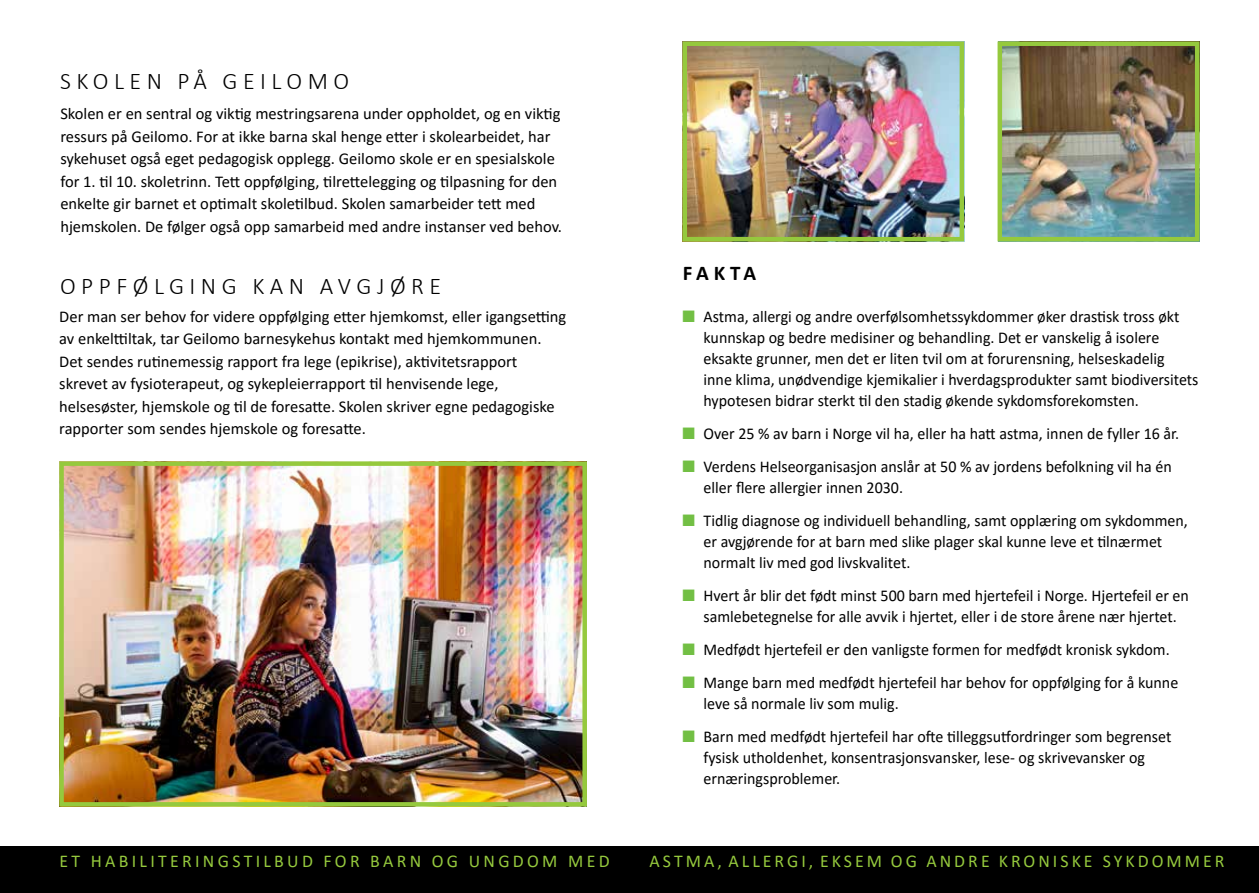
<style>
.page{position:relative;width:1259px;height:893px;background:#fff}
.page>*{position:absolute;margin:0;border:0;box-sizing:border-box;transform-origin:0 0}
.t1{font:300 24px "Calibri";letter-spacing:.23em;color:#000}
.t2{font:700 21px "Calibri";letter-spacing:.2em;color:#000}
.t3{font:18px "Calibri";letter-spacing:.17em;color:#95c93d}
.t4{font:16.5px/21px "Calibri";color:#000}
.s1{color:#72bf44}
</style>
<div class="page">
<img style="left:64px;top:466px;width:518px;height:336px">
<div style="left:59px;top:461px;width:528px;height:346px;border:4px solid #95c93d"></div>
<div style="left:0;top:846px;width:1259px;height:47px;background:#000"></div>
<img style="left:687px;top:46px;width:272px;height:190px">
<div style="left:682px;top:41px;width:282px;height:200px;border:4px solid #95c93d"></div>
<img style="left:1002px;top:46px;width:192px;height:190px">
<div style="left:997px;top:41px;width:202px;height:200px;border:4px solid #95c93d"></div>
<h1 class="t1" style="left:60px;top:66px;width:291px">SKOLEN PÅ GEILOMO</h1>
<p class="t4" style="left:60px;top:102px;width:503px;line-height:22.5px">Skolen er en sentral og viktig mestringsarena under oppholdet, og en viktig ressurs på Geilomo. For at ikke barna skal henge etter i skolearbeidet, har sykehuset også eget pedagogisk opplegg. Geilomo skole er en spesialskole for 1. til 10. skoletrinn. Tett oppfølging, tilrettelegging og tilpasning for den enkelte gir barnet et optimalt skoletilbud. Skolen samarbeider tett med hjemskolen. De følger også opp samarbeid med andre instanser ved behov.</p>
<h1 class="t1" style="left:60px;top:271px;width:383px">OPPFØLGING KAN AVGJØRE</h1>
<p class="t4" style="left:59px;top:304px;width:508px;line-height:22.5px">Der man ser behov for videre oppfølging etter hjemkomst, eller igangsetting av enkelttiltak, tar Geilomo barnesykehus kontakt med hjemkommunen.<br>Det sendes rutinemessig rapport fra lege (epikrise), aktivitetsrapport skrevet av fysioterapeut, og sykepleierrapport til henvisende lege, helsesøster, hjemskole og til de foresatte. Skolen skriver egne pedagogiske rapporter som sendes hjemskole og foresatte.</p>
<p class="t2" style="left:683px;top:258px;width:75px">FAKTA</p>
<p class="t4" style="left:703px;top:306px;width:496px;text-indent:-21px"><span class="s1">■</span> Astma, allergi og andre overfølsomhetssykdommer øker drastisk tross økt kunnskap og bedre medisiner og behandling. Det er vanskelig å isolere eksakte grunner, men det er liten tvil om at forurensning, helseskadelig<br>inne klima, unødvendige kjemikalier i hverdagsprodukter samt biodiversitets hypotesen bidrar sterkt til den stadig økende sykdomsforekomsten.</p>
<p class="t4" style="left:682px;top:423px;width:498px"><span class="s1">■</span> Over 25 % av barn i Norge vil ha, eller ha hatt astma, innen de fyller 16 år.</p>
<p class="t4" style="left:703px;top:456px;width:470px;text-indent:-21px"><span class="s1">■</span> Verdens Helseorganisasjon anslår at 50 % av jordens befolkning vil ha én eller flere allergier innen 2030.</p>
<p class="t4" style="left:703px;top:510px;width:486px;text-indent:-21px"><span class="s1">■</span> Tidlig diagnose og individuell behandling, samt opplæring om sykdommen, er avgjørende for at barn med slike plager skal kunne leve et tilnærmet normalt liv med god livskvalitet.</p>
<p class="t4" style="left:682px;top:585px;width:508px;text-align:center"><span class="s1">■</span> Hvert år blir det født minst 500 barn med hjertefeil i Norge. Hjertefeil er en samlebetegnelse for alle avvik i hjertet, eller i de store årene nær hjertet.</p>
<p class="t4" style="left:682px;top:639px;width:489px"><span class="s1">■</span> Medfødt hjertefeil er den vanligste formen for medfødt kronisk sykdom.</p>
<p class="t4" style="left:703px;top:672px;width:476px;text-indent:-21px"><span class="s1">■</span> Mange barn med medfødt hjertefeil har behov for oppfølging for å kunne leve så normale liv som mulig.</p>
<p class="t4" style="left:703px;top:726px;width:469px;text-indent:-21px"><span class="s1">■</span> Barn med medfødt hjertefeil har ofte tilleggsutfordringer som begrenset fysisk utholdenhet, konsentrasjonsvansker, lese- og skrivevansker og ernæringsproblemer.</p>
<p class="t3" style="left:60px;top:848px;width:551px">ET HABILITERINGSTILBUD FOR BARN OG UNGDOM MED</p>
<p class="t3" style="left:649px;top:848px;width:576px">ASTMA, ALLERGI, EKSEM OG ANDRE KRONISKE SYKDOMMER</p>
</div>
